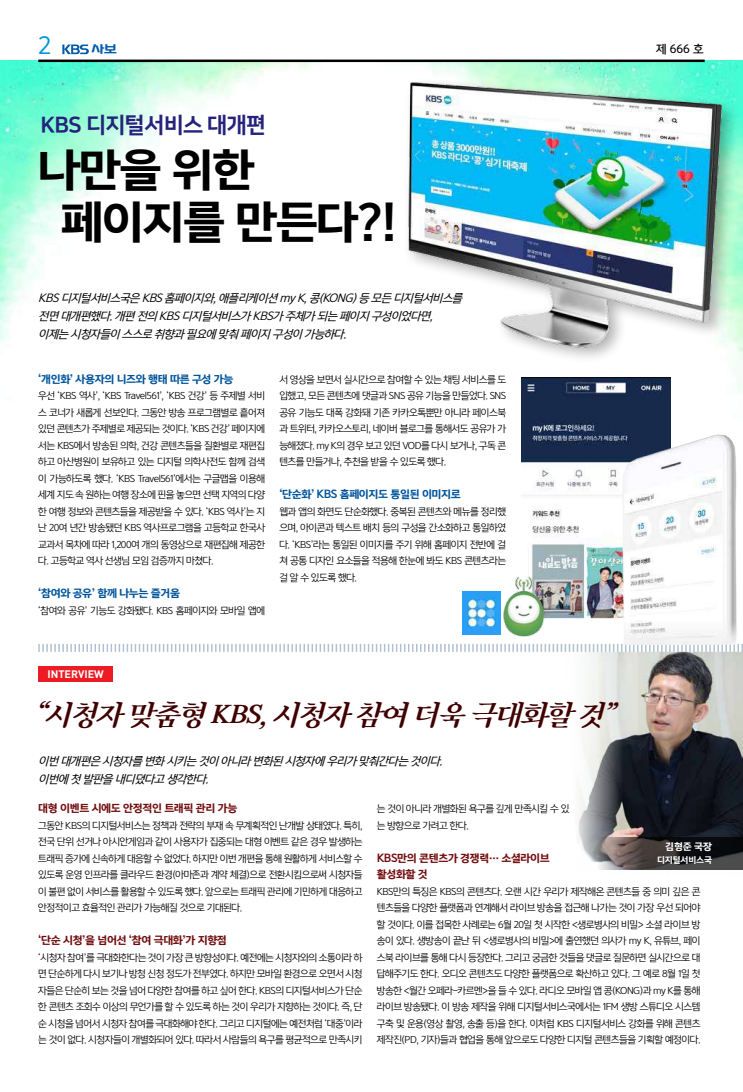
<style>
.page{position:relative;width:743px;height:1092px;background:#fff}
.page>*{position:absolute;margin:0;border:0;box-sizing:border-box;transform-origin:0 0}
.t1{font:42.3px/51px "Yoon Gothic Pro 780";letter-spacing:-.04em;color:#000}
.t2{font:italic 27px "Yoon Myungjo Pro 760";color:#400000}
.t3{font:23px "Yoon Gothic Pro 750";color:#0095da}
.t4{font:22px "Nanum Square EB";letter-spacing:-.03em;color:#25237b}
.t5{font:14.5px "KBSCI";color:#005aaa}
.t6{font:italic 11px/18px "Yoon Gothic Pro 750";color:#000}
.t7{font:11px "Yoon Gothic Pro 760";color:#000}
.t8{font:700 10.8px "DIN";color:#fff}
.t9{font:10px/16.5px "Yoon Gothic Pro 780";letter-spacing:-.04em;color:#720d0f}
.t10{font:10px "Yoon Gothic Pro 780";letter-spacing:-.04em;color:#00549c}
.t11{font:9.5px/16.5px "Yoon Gothic Pro 740";letter-spacing:-.05em;color:#000;text-align:justify}
.t12{font:9px "Yoon Gothic Pro 780";color:#fff}
.t13{font:8px "Yoon Gothic Pro 780";letter-spacing:-.025em;color:#fff}
</style>
<div class="page">
<img style="left:564px;top:651px;width:179px;height:219px">
<svg style="left:38px;top:643px;width:705px;height:8px"></svg>
<div style="left:38px;top:666px;width:75px;height:16px;background:#ed1b23"></div>
<svg style="left:591px;top:837px;width:152px;height:32px"></svg>
<img style="left:0;top:61px;width:743px;height:359px">
<div style="left:403px;top:76px;width:337px;height:288px;background:#000;opacity:.3"></div>
<img style="left:381px;top:60px;width:348px;height:321px">
<img style="left:522px;top:377px;width:148px;height:242px">
<img style="left:578px;top:431px;width:165px;height:213px">
<img style="left:495px;top:575px;width:56px;height:62px">
<img style="left:463px;top:592px;width:38px;height:42px">
<hr style="left:38px;top:60px;width:666px;height:2px;background:#000">
<svg style="left:62px;top:44px;width:27px;height:10px"></svg>
<h3 class="t3" style="left:38px;top:30px;width:15px">2</h3>
<h3 class="t5" style="left:91px;top:43px;width:27px">사보</h3>
<p class="t7" style="left:656px;top:41px;width:49px">제 666 호</p>
<h3 class="t4" style="left:40px;top:113px;width:227px">KBS 디지털서비스 대개편</h3>
<h1 class="t1" style="left:61px;top:144px;width:337px;text-indent:-23px">나만을 위한 페이지를 만든다?!</h1>
<p class="t6" style="left:38px;top:289px;width:429px">KBS디지털서비스국은 KBS홈페이지와,애플리케이션 myK,콩(KONG)등 모든 디지털서비스를 전면 대개편했다.개편 전의 KBS디지털서비스가 KBS가 주체가 되는 페이지 구성이었다면, 이제는 시청자들이 스스로 취향과 필요에 맞춰 페이지 구성이 가능하다.</p>
<p class="t10" style="left:38px;top:371px;width:197px">‘개인화’ 사용자의 니즈와 행태 따른 구성 가능</p>
<p class="t11" style="left:38px;top:387px;width:228px">우선 ‘KBS 역사’, ‘KBS Travel561’, ‘KBS 건강’ 등 주제별 서비 스 코너가 새롭게 선보인다. 그동안 방송 프로그램별로 흩어져 있던 콘텐츠가 주제별로 제공되는 것이다. ‘KBS 건강’ 페이지에 서는 KBS에서 방송된 의학, 건강 콘텐츠들을 질환별로 재편집 하고 아산병원이 보유하고 있는 디지털 의학사전도 함께 검색 이 가능하도록 했다. ‘KBS Travel561’에서는 구글맵을 이용해 세계 지도 속 원하는 여행 장소에 핀을 놓으면 선택 지역의 다양 한 여행 정보와 콘텐츠들을 제공받을 수 있다. ‘KBS 역사’는 지 난 20여 년간 방송됐던 KBS 역사프로그램을 고등학교 한국사 교과서 목차에 따라 1,200여 개의 동영상으로 재편집해 제공한 다. 고등학교 역사 선생님 모임 검증까지 마쳤다.</p>
<p class="t10" style="left:38px;top:586px;width:143px">‘참여와 공유’ 함께 나누는 즐거움</p>
<p class="t11" style="left:38px;top:602px;width:228px">‘참여와 공유’ 기능도 강화됐다. KBS 홈페이지와 모바일 앱에</p>
<p class="t11" style="left:279px;top:371px;width:228px">서 영상을 보면서 실시간으로 참여할 수 있는 채팅 서비스를 도 입했고, 모든 콘텐츠에 댓글과 SNS 공유 기능을 만들었다. SNS 공유 기능도 대폭 강화돼 기존 카카오톡뿐만 아니라 페이스북 과 트위터, 카카오스토리, 네이버 블로그를 통해서도 공유가 가 능해졌다. my K의 경우 보고 있던 VOD를 다시 보거나, 구독 콘 텐츠를 만들거나, 추천을 받을 수 있도록 했다.</p>
<p class="t10" style="left:279px;top:487px;width:183px">‘단순화’ KBS 홈페이지도 통일된 이미지로</p>
<p class="t11" style="left:279px;top:503px;width:228px">웹과 앱의 화면도 단순화했다. 중복된 콘텐츠와 메뉴를 정리했 으며, 아이콘과 텍스트 배치 등의 구성을 간소화하고 통일하였 다. ‘KBS’라는 통일된 이미지를 주기 위해 홈페이지 전반에 걸 쳐 공통 디자인 요소들을 적용해 한눈에 봐도 KBS 콘텐츠라는 걸 알 수 있도록 했다.</p>
<p class="t8" style="left:47px;top:667px;width:58px">INTERVIEW</p>
<h2 class="t2" style="left:35px;top:697px;width:589px">“시청자 맞춤형 KBS,시청자 참여 더욱 극대화할 것”</h2>
<p class="t6" style="left:38px;top:751px;width:409px">이번 대개편은 시청자를 변화 시키는 것이 아니라 변화된 시청자에 우리가 맞춰간다는 것이다. 이번에 첫 발판을 내디뎠다고 생각한다.</p>
<p class="t9" style="left:38px;top:799px;width:200px">대형 이벤트 시에도 안정적인 트래픽 관리 가능</p>
<p class="t11" style="left:38px;top:816px;width:326px">그동안 KBS의 디지털서비스는 정책과 전략의 부재 속 무계획적인 난개발 상태였다. 특히, 전국 단위 선거나 아시안게임과 같이 사용자가 집중되는 대형 이벤트 같은 경우 발생하는 트래픽 증가에 신속하게 대응할 수 없었다. 하지만 이번 개편을 통해 원활하게 서비스할 수 있도록 운영 인프라를 클라우드 환경(아마존과 계약 체결)으로 전환시킴으로써 시청자들 이 불편 없이 서비스를 활용할 수 있도록 했다. 앞으로는 트래픽 관리에 기민하게 대응하고 안정적이고 효율적인 관리가 가능해질 것으로 기대된다.</p>
<p class="t9" style="left:38px;top:931px;width:190px">‘단순 시청’을 넘어선 ‘참여 극대화’가 지향점</p>
<p class="t11" style="left:38px;top:948px;width:326px">‘시청자 참여’를 극대화한다는 것이 가장 큰 방향성이다. 예전에는 시청자와의 소통이라 하 면 단순하게 다시 보기나 방청 신청 정도가 전부였다. 하지만 모바일 환경으로 오면서 시청 자들은 단순히 보는 것을 넘어 다양한 참여를 하고 싶어 한다. KBS의 디지털서비스가 단순 한 콘텐츠 조회수 이상의 무언가를 할 수 있도록 하는 것이 우리가 지향하는 것이다. 즉, 단 순 시청을 넘어서 시청자 참여를 극대화해야 한다. 그리고 디지털에는 예전처럼 ‘대중’이라 는 것이 없다. 시청자들이 개별화되어 있다. 따라서 사람들의 욕구를 평균적으로 만족시키</p>
<p class="t11" style="left:377px;top:800px;width:194px">는 것이 아니라 개별화된 욕구를 깊게 만족시킬 수 있 는 방향으로 가려고 한다.</p>
<p class="t9" style="left:377px;top:849px;width:174px">KBS만의 콘텐츠가 경쟁력… 소셜라이브 활성화할 것</p>
<p class="t11" style="left:377px;top:882px;width:325px">KBS만의 특징은 KBS의 콘텐츠다. 오랜 시간 우리가 제작해온 콘텐츠들 중 의미 깊은 콘 텐츠들을 다양한 플랫폼과 연계해서 라이브 방송을 접근해 나가는 것이 가장 우선 되어야 할 것이다. 이를 접목한 사례로는 6월 20일 첫 시작한 &lt;생로병사의 비밀&gt; 소셜 라이브 방 송이 있다. 생방송이 끝난 뒤 &lt;생로병사의 비밀&gt;에 출연했던 의사가 my K, 유튜브, 페이 스북 라이브를 통해 다시 등장한다. 그리고 궁금한 것들을 댓글로 질문하면 실시간으로 대 답해주기도 한다. 오디오 콘텐츠도 다양한 플랫폼으로 확산하고 있다. 그 예로 8월 1일 첫 방송한 &lt;월간 오페라-카르멘&gt;을 들 수 있다. 라디오 모바일 앱 콩(KONG)과 my K를 통해 라이브 방송됐다. 이 방송 제작을 위해 디지털서비스국에서는 1FM 생방 스튜디오 시스템 구축 및 운용(영상 촬영, 송출 등)을 한다. 이처럼 KBS 디지털서비스 강화를 위해 콘텐츠 제작진(PD, 기자)들과 협업을 통해 앞으로도 다양한 디지털 콘텐츠들을 기획할 예정이다.</p>
<p class="t12" style="left:665px;top:839px;width:48px">김형준 국장</p>
<p class="t13" style="left:657px;top:854px;width:56px">디지털서비스국</p>
</div>
